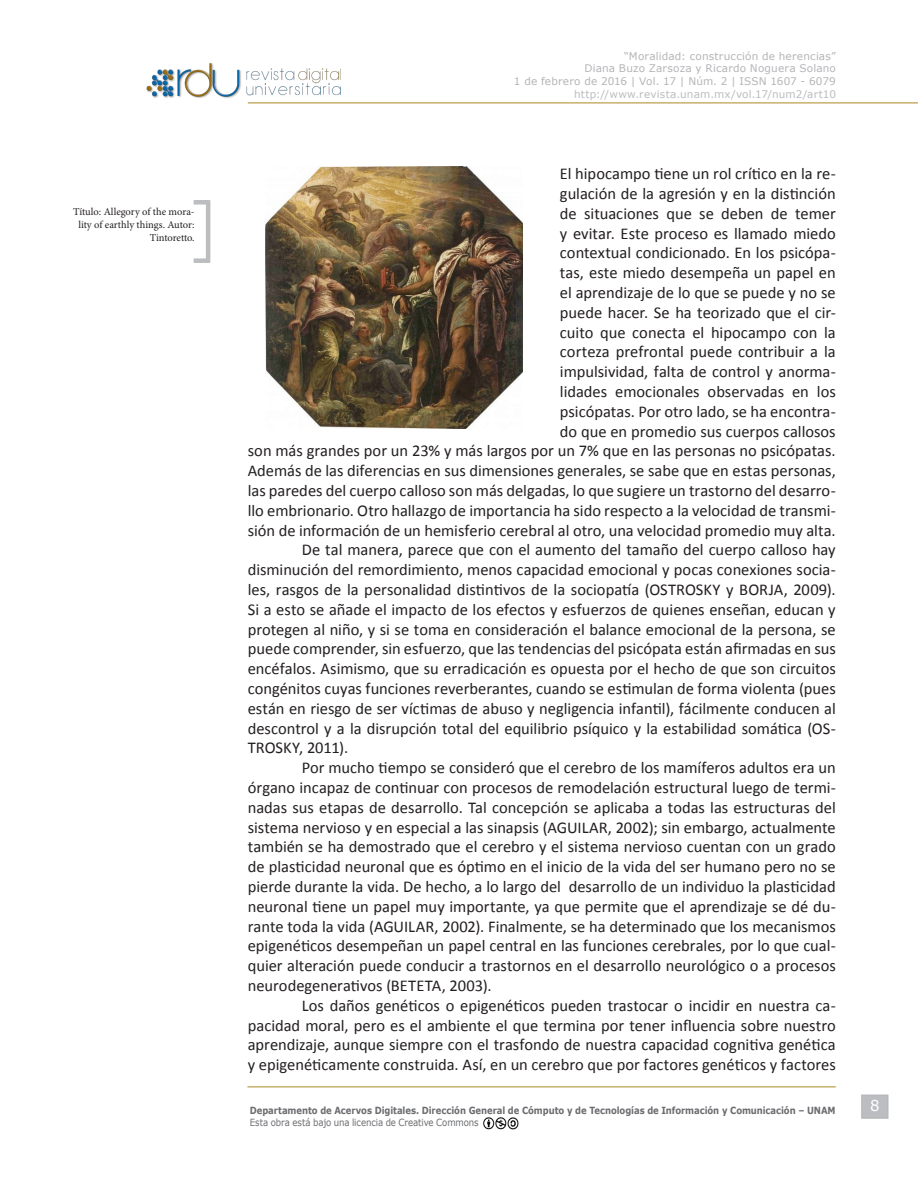
<style>
.page{position:relative;width:918px;height:1188px;background:#fff}
.page>*{position:absolute;margin:0;border:0;box-sizing:border-box;transform-origin:0 0}
.subtitulo_2_de_texto{font:16.5px/19.8px "Calibri";color:#231f20;text-align:justify}
.t1{font:15px "Verdana";color:#fff}
.t2{font:10.5px/12.6px "Verdana";letter-spacing:.015em;color:#b4b5b8;text-align:right}
.epigrafe{font:10.5px/12.6px "Minion Pro";letter-spacing:-.005em;color:#231f20;text-align:right}
.t3{font:10.5px "Verdana";letter-spacing:.01em;color:#bcbdc0}
.t4{font:700 9.9px "Verdana";letter-spacing:-.01em;color:#6c6d70;scale:.86 1}
.t5{font:9.9px "Verdana";letter-spacing:-.01em;color:#6c6d70;scale:.87 1}
</style>
<div class="page">
<div style="left:861px;top:1095px;width:27px;height:24px;background:#bcbdc0"></div>
<hr style="left:247px;top:102px;width:671px;height:2px;background:#cbb87c">
<hr style="left:248px;top:103px;width:670px;height:1px;background:#ba9b32">
<hr style="left:247px;top:1086px;width:589px;height:2px;background:#cab677">
<hr style="left:248px;top:1087px;width:588px;height:1px;background:#ba9b32">
<img style="left:483px;top:1117px;width:36px;height:13px">
<img style="left:146px;top:63px;width:195px;height:35px">
<img style="left:265px;top:167px;width:258px;height:262px">
<hr style="left:206px;top:200px;width:4px;height:63px;background:#bcbdc0">
<div style="left:194px;top:258px;width:15px;height:5px;background:#bcbdc0"></div>
<div style="left:194px;top:200px;width:15px;height:5px;background:#bcbdc0"></div>
<p class="epigrafe" style="left:73px;top:206px;width:123px">Título: Allegory of the mora&shy;lity of earthly things. Autor:<br>Tintoretto.</p>
<p class="t2" style="left:514px;top:50px;width:324px">“Moralidad: construcción de herencias”<br>Diana Buzo Zarsoza y Ricardo Noguera Solano<br>1 de febrero de 2016 | Vol. 17 | Núm. 2 | ISSN 1607 - 6079</p>
<p class="t3" style="left:574px;top:87px;width:263px">http://www.revista.unam.mx/vol.17/num2/art10</p>
<p class="subtitulo_2_de_texto" style="left:248px;top:164px;width:590px;text-align:right">El hipocampo tiene un rol crítico en la re-<br>gulación de la agresión y en la distinción<br>de situaciones que se deben de temer<br>y evitar. Este proceso es llamado miedo<br>contextual condicionado. En los psicópa-<br>tas, este miedo desempeña un papel en<br>el aprendizaje de lo que se puede y no se<br>puede hacer. Se ha teorizado que el cir-<br>cuito que conecta el hipocampo con la<br>corteza prefrontal puede contribuir a la<br>impulsividad, falta de control y anorma-<br>lidades emocionales observadas en los<br>psicópatas. Por otro lado, se ha encontra-<br>do que en promedio sus cuerpos callosos<br>son más grandes por un 23% y más largos por un 7% que en las personas no psicópatas.<br>Además de las diferencias en sus dimensiones generales, se sabe que en estas personas, las paredes del cuerpo calloso son más delgadas, lo que sugiere un trastorno del desarro&shy;llo embrionario. Otro hallazgo de importancia ha sido respecto a la velocidad de transmi&shy;sión de información de un hemisferio cerebral al otro, una velocidad promedio muy alta.</p>
<p class="subtitulo_2_de_texto" style="left:248px;top:540px;width:590px;text-indent:54px">De tal manera, parece que con el aumento del tamaño del cuerpo calloso hay disminución del remordimiento, menos capacidad emocional y pocas conexiones socia&shy;les, rasgos de la personalidad distintivos de la sociopatía (OSTROSKY y BORJA, 2009).<br>Si a esto se añade el impacto de los efectos y esfuerzos de quienes enseñan, educan y protegen al niño, y si se toma en consideración el balance emocional de la persona, se puede comprender, sin esfuerzo, que las tendencias del psicópata están afirmadas en sus encéfalos. Asimismo, que su erradicación es opuesta por el hecho de que son circuitos congénitos cuyas funciones reverberantes, cuando se estimulan de forma violenta (pues están en riesgo de ser víctimas de abuso y negligencia infantil), fácilmente conducen al descontrol y a la disrupción total del equilibrio psíquico y la estabilidad somática (OS-TROSKY, 2011).</p>
<p class="subtitulo_2_de_texto" style="left:248px;top:758px;width:590px;text-indent:54px">Por mucho tiempo se consideró que el cerebro de los mamíferos adultos era un órgano incapaz de continuar con procesos de remodelación estructural luego de termi&shy;nadas sus etapas de desarrollo. Tal concepción se aplicaba a todas las estructuras del sistema nervioso y en especial a las sinapsis (AGUILAR, 2002); sin embargo, actualmente también se ha demostrado que el cerebro y el sistema nervioso cuentan con un grado de plasticidad neuronal que es óptimo en el inicio de la vida del ser humano pero no se pierde durante la vida. De hecho, a lo largo del desarrollo de un individuo la plasticidad neuronal tiene un papel muy importante, ya que permite que el aprendizaje se dé du&shy;rante toda la vida (AGUILAR, 2002). Finalmente, se ha determinado que los mecanismos epigenéticos desempeñan un papel central en las funciones cerebrales, por lo que cual&shy;quier alteración puede conducir a trastornos en el desarrollo neurológico o a procesos neurodegenerativos (BETETA, 2003).</p>
<p class="subtitulo_2_de_texto" style="left:248px;top:995px;width:590px;text-indent:54px">Los daños genéticos o epigenéticos pueden trastocar o incidir en nuestra ca&shy;pacidad moral, pero es el ambiente el que termina por tener influencia sobre nuestro aprendizaje, aunque siempre con el trasfondo de nuestra capacidad cognitiva genética y epigenéticamente construida. Así, en un cerebro que por factores genéticos y factores</p>
<p class="t4" style="left:250px;top:1103px;width:683px">Departamento de Acervos Digitales. Dirección General de Cómputo y de Tecnologías de Información y Comunicación – UNAM</p>
<p class="t5" style="left:250px;top:1115px;width:265px">Esta obra está bajo una licencia de Creative Commons</p>
<p class="t1" style="left:870px;top:1096px;width:11px">8</p>
</div>
